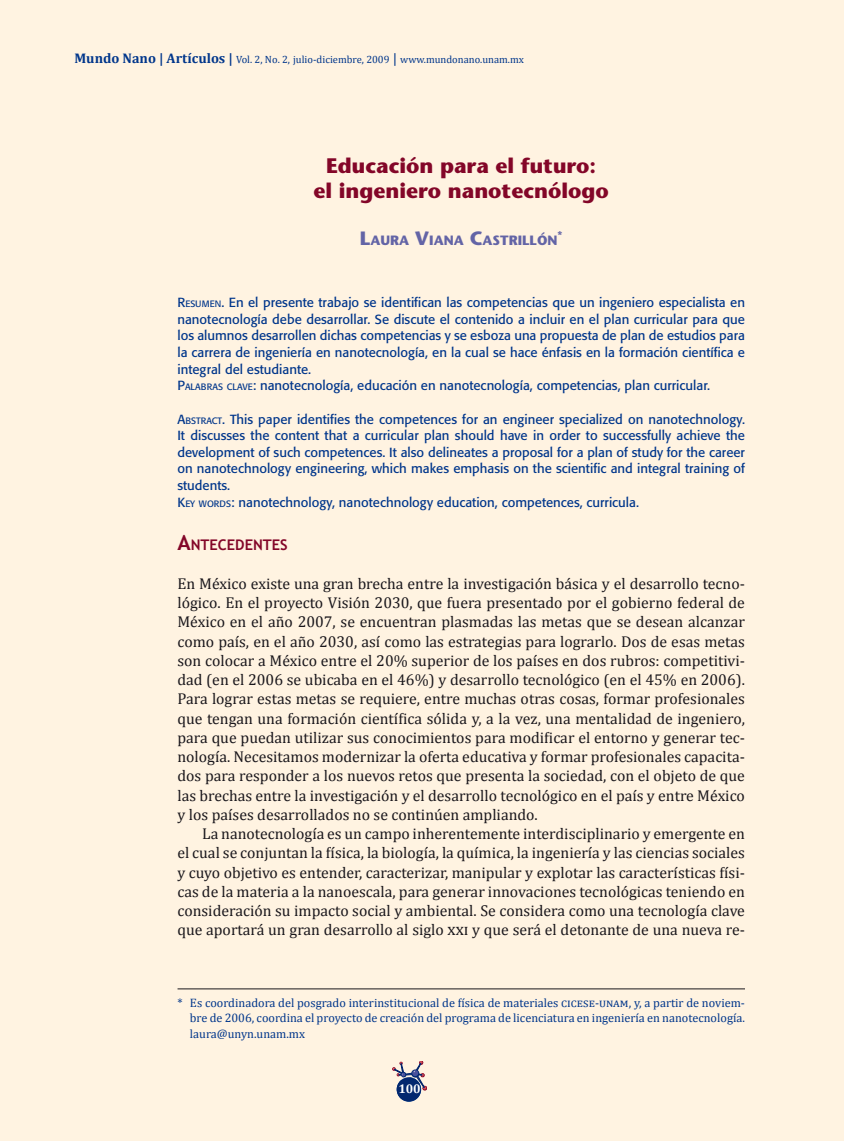
<style>
.page{position:relative;width:844px;height:1141px;background:#fff}
.page>*{position:absolute;margin:0;border:0;box-sizing:border-box;transform-origin:0 0}
.t1{font:700 21px/24.5px "Stone Sans";color:#830628;text-align:center}
.t2{font:15.75px/19.2px "Cambria";color:#1a171c;text-align:justify}
.t3{font:700 14.7px "Trebuchet MS";color:#830628}
.t4{font:700 13.47px "Stone Sans";color:#6364a6}
.t5{font:13.12px/16.6px "Formata";color:#00368b}
.t6{font:700 12.6px "Cambria";color:#fff}
.t7{font:12.25px/15.8px "Cambria";color:#00368b;text-align:justify}
.t8{font:700 11.2px "Stone Sans";color:#6364a6}
.t9{font:10.5px "Cambria";color:#00368b}
.s1{font-weight:700;font-size:14px}
.s2{font-size:14px}
.s3{font-size:19.25px}
.s4{font-style:inherit}
.s5{font-size:9.1px}
.s6{font-size:21px}
</style>
<div class="page">
<div style="left:0;top:0;width:843px;height:1141px;background:#fff3e1"></div>
<svg style="left:392px;top:1061px;width:34px;height:41px"></svg>
<div style="left:396px;top:1077px;width:25px;height:25px;background:#03276e;border-radius:50%"></div>
<hr style="left:177px;top:988px;width:567px;height:1px;background:#1a171c">
<p class="t9" style="left:74px;top:54px;width:451px"><span class="s1">Mundo Nano | Artículos |</span> Vol. 2, No. 2, julio-diciembre, 2009 <span class="s2">|</span> www.mundonano.unam.mx</p>
<h1 class="t1" style="left:313px;top:154px;width:297px">Educación para el futuro:<br>el ingeniero nanotecnólogo</h1>
<p class="t4" style="left:359px;top:232px;width:199px"><span class="s3">L</span>AURA <span class="s3">V</span>IANA <span class="s3">C</span>ASTRILLÓN</p>
<p class="t8" style="left:557px;top:228px;width:6px">*</p>
<p class="t5" style="left:177px;top:294px;width:569px"><span class="s4">R</span><span class="s5">ESUMEN</span><span class="s4">.</span> En el presente trabajo se identifican las competencias que un ingeniero especialista en nanotecnología debe desarrollar. Se discute el contenido a incluir en el plan curricular para que los alumnos desarrollen dichas competencias y se esboza una propuesta de plan de estudios para la carrera de ingeniería en nanotecnología, en la cual se hace énfasis en la formación científica e integral del estudiante.<br><span class="s4">P</span><span class="s5">ALABRAS CLAVE</span><span class="s4">:</span> nanotecnología, educación en nanotecnología, competencias, plan curricular.</p>
<p class="t5" style="left:177px;top:411px;width:569px"><span class="s4">A</span><span class="s5">BSTRACT</span><span class="s4">.</span> This paper identifies the competences for an engineer specialized on nanotechnology.<br>It discusses the content that a curricular plan should have in order to successfully achieve the development of such competences. It also delineates a proposal for a plan of study for the career on nanotechnology engineering, which makes emphasis on the scientific and integral training of students.<br><span class="s4">K</span><span class="s5">EY WORDS</span><span class="s4">:</span> nanotechnology, nanotechnology education, competences, curricula.</p>
<p class="t3" style="left:177px;top:536px;width:111px"><span class="s6">A</span>NTECEDENTES</p>
<p class="t2" style="left:177px;top:574px;width:569px">En México existe una gran brecha entre la investigación básica y el desarrollo tecno&shy;lógico. En el proyecto Visión 2030, que fuera presentado por el gobierno federal de México en el año 2007, se encuentran plasmadas las metas que se desean alcanzar como país, en el año 2030, así como las estrategias para lograrlo. Dos de esas metas son colocar a México entre el 20% superior de los países en dos rubros: competitivi&shy;dad (en el 2006 se ubicaba en el 46%) y desarrollo tecnológico (en el 45% en 2006).<br>Para lograr estas metas se requiere, entre muchas otras cosas, formar profesionales que tengan una formación científica sólida y, a la vez, una mentalidad de ingeniero, para que puedan utilizar sus conocimientos para modificar el entorno y generar tec&shy;nología. Necesitamos modernizar la oferta educativa y formar profesionales capacita&shy;dos para responder a los nuevos retos que presenta la sociedad, con el objeto de que las brechas entre la investigación y el desarrollo tecnológico en el país y entre México y los países desarrollados no se continúen ampliando.</p>
<p class="t2" style="left:177px;top:824px;width:569px;text-indent:25px">La nanotecnología es un campo inherentemente interdisciplinario y emergente en el cual se conjuntan la física, la biología, la química, la ingeniería y las ciencias sociales y cuyo objetivo es entender, caracterizar, manipular y explotar las características físi&shy;cas de la materia a la nanoescala, para generar innovaciones tecnológicas teniendo en consideración su impacto social y ambiental. Se considera como una tecnología clave que aportará un gran desarrollo al siglo xxi y que será el detonante de una nueva re-</p>
<p class="t7" style="left:190px;top:995px;width:556px;text-indent:-12px">* Es coordinadora del posgrado interinstitucional de física de materiales cicese-unam, y, a partir de noviem&shy;bre de 2006, coordina el proyecto de creación del programa de licenciatura en ingeniería en nanotecnología. laura@unyn.unam.mx</p>
<p class="t6" style="left:398px;top:1081px;width:24px">100</p>
</div>
